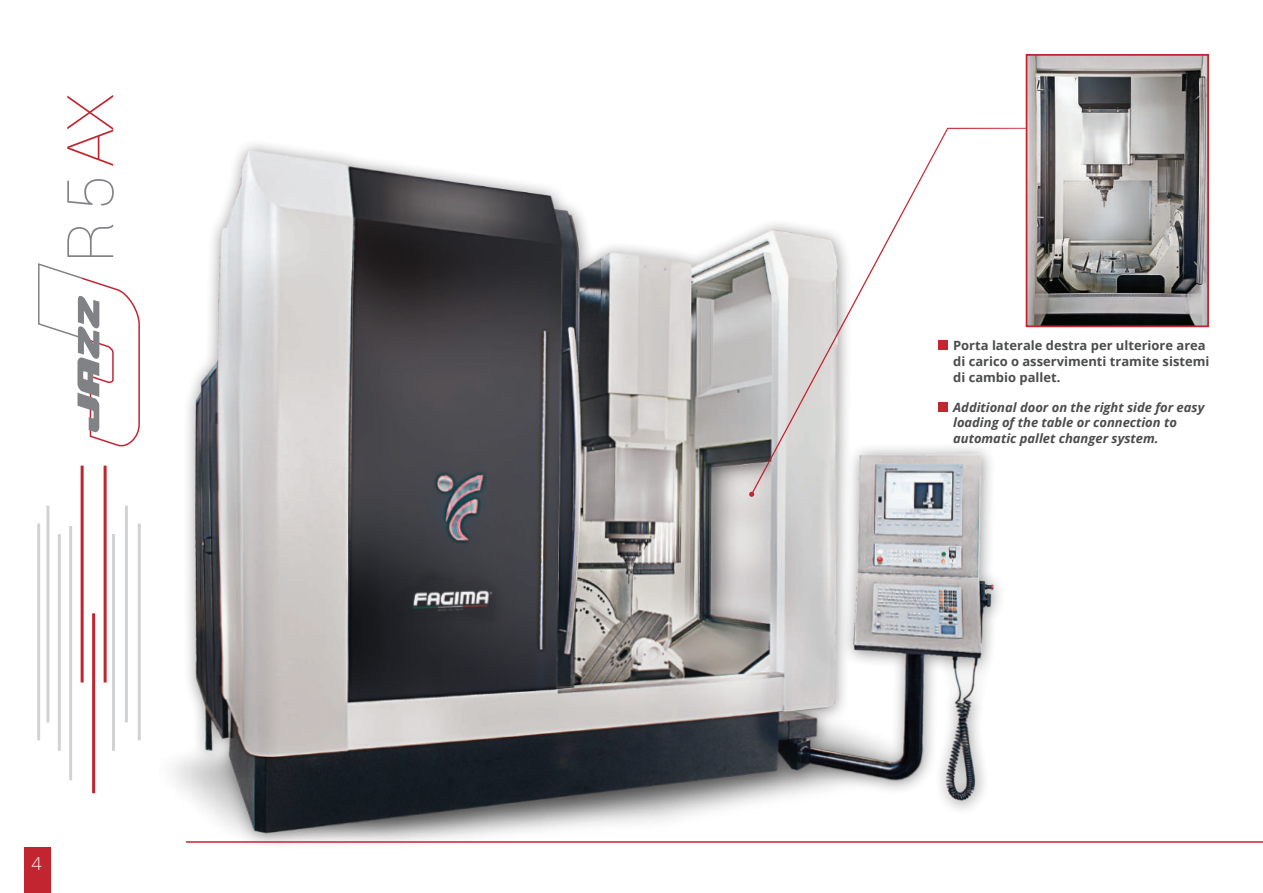
<style>
.page{position:relative;width:1263px;height:893px;background:#fff}
.page>*{position:absolute;margin:0;border:0;box-sizing:border-box;transform-origin:0 0}
.t1{font:100 64.5px "Roboto";color:#808285}
.t2{font:300 18px "Open Sans";color:#fff}
.t3{font:italic 700 12.75px/15.8px "Open Sans";color:#4b4c4d}
.t4{font:700 12.75px/15.8px "Open Sans";color:#4b4c4d}
.s1{color:#c22530}
</style>
<div class="page">
<div style="left:24px;top:847px;width:27px;height:46px;background:#c22530"></div>
<img style="left:172px;top:144px;width:828px;height:700px">
<svg style="left:750px;top:144px;width:250px;height:352px"></svg>
<svg style="left:749px;top:492px;width:5px;height:5px"></svg>
<div style="left:869px;top:0;width:394px;height:483px;background:#fff"></div>
<img style="left:1029px;top:57px;width:177px;height:267px">
<div style="left:1026px;top:54px;width:183px;height:273px;border:2px solid #c22530"></div>
<div style="left:938px;top:340px;width:10px;height:10px;background:#c22530"></div>
<div style="left:938px;top:402px;width:10px;height:10px;background:#c22530"></div>
<svg style="left:38px;top:263px;width:102px;height:184px"></svg>
<hr style="left:138px;top:523px;width:3px;height:217px;background:#d1d2d4">
<hr style="left:92px;top:613px;width:3px;height:180px;background:#c22530">
<hr style="left:37px;top:523px;width:3px;height:217px;background:#d1d2d4">
<hr style="left:46px;top:506px;width:3px;height:216px;background:#d1d2d4">
<hr style="left:58px;top:534px;width:3px;height:217px;background:#d1d2d4">
<hr style="left:112px;top:534px;width:3px;height:217px;background:#d1d2d4">
<hr style="left:81px;top:466px;width:3px;height:216px;background:#c22530">
<hr style="left:104px;top:466px;width:3px;height:216px;background:#c22530">
<hr style="left:69px;top:526px;width:3px;height:254px;background:#d1d2d4">
<hr style="left:125px;top:506px;width:3px;height:216px;background:#d1d2d4">
<hr style="left:186px;top:841px;width:1077px;height:2px;background:#c22530">
<h1 class="t1" style="left:46px;top:263px;width:171px;rotate:-90deg">R 5 <span class="s1">AX</span></h1>
<h2 class="t2" style="left:31px;top:851px;width:12px">4</h2>
<p class="t4" style="left:953px;top:337px;width:258px">Porta laterale destra per ulteriore area di carico o asservimenti tramite sistemi di cambio pallet.</p>
<p class="t3" style="left:953px;top:399px;width:253px">Additional door on the right side for easy loading of the table or connection to automatic pallet changer system.</p>
</div>
